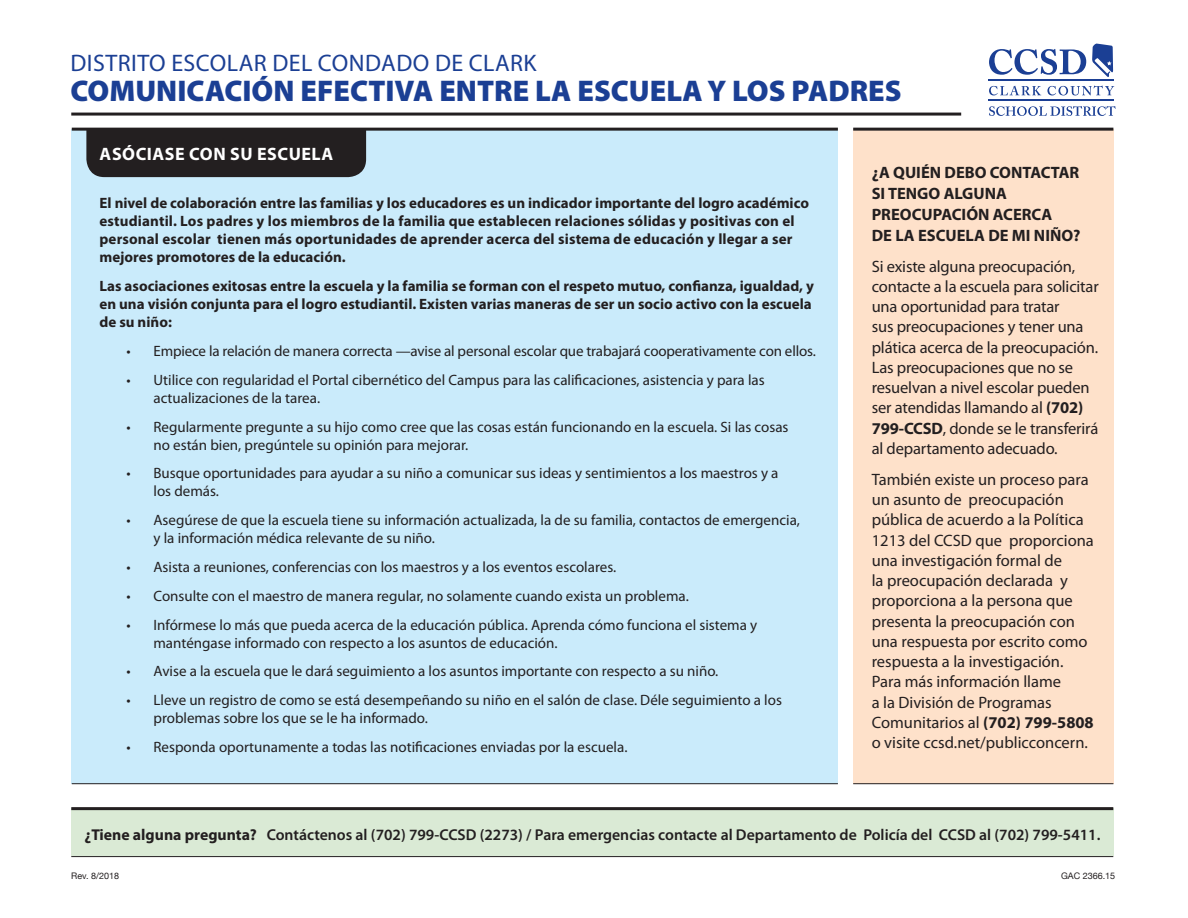
<style>
.page{position:relative;width:1188px;height:918px;background:#fff}
.page>*{position:absolute;margin:0;border:0;box-sizing:border-box;transform-origin:0 0}
.t1{font:900 30px "Myriad Pro";color:#1b3f94}
.t2{font:24px "Myriad Pro";letter-spacing:.02em;color:#1b3f94}
.t3{font:700 18px "Myriad Pro";letter-spacing:.03em;color:#fff}
.t4{font:16.5px/20.2px "Myriad Pro";letter-spacing:-.005em;color:#231f20}
.t5{font:700 16.5px/21px "Myriad Pro";color:#231f20}
.t6{font:600 15.75px "Myriad Pro";color:#231f20}
.t7{font:15px/18px "Myriad Pro";color:#231f20}
.t8{font:700 15px/18px "Myriad Pro";color:#231f20}
.t9{font:9px "Helvetica Neue";color:#231f20}
.s1{font-weight:700}
</style>
<div class="page">
<div style="left:72px;top:130px;width:766px;height:654px;background:#caebfb"></div>
<hr style="left:72px;top:783px;width:766px;height:1px;background:#231f20">
<hr style="left:72px;top:128px;width:766px;height:3px;background:#231f20">
<div style="left:853px;top:130px;width:260px;height:654px;background:#fee1ca"></div>
<hr style="left:853px;top:783px;width:260px;height:1px;background:#231f20">
<hr style="left:853px;top:128px;width:260px;height:3px;background:#231f20">
<hr style="left:71px;top:113px;width:890px;height:3px;background:#231f20">
<div style="left:71px;top:809px;width:1042px;height:47px;background:#daead5"></div>
<hr style="left:71px;top:807px;width:1042px;height:3px;background:#231f20">
<hr style="left:71px;top:856px;width:1042px;height:1px;background:#231f20">
<hr style="left:988px;top:80px;width:126px;height:1px;background:#1b3f94">
<hr style="left:988px;top:100px;width:126px;height:1px;background:#1b3f94">
<svg style="left:989px;top:49px;width:97px;height:26px"></svg>
<svg style="left:989px;top:86px;width:52px;height:9px"></svg>
<svg style="left:1047px;top:86px;width:67px;height:9px"></svg>
<svg style="left:989px;top:106px;width:127px;height:10px"></svg>
<svg style="left:1092px;top:43px;width:21px;height:34px"></svg>
<div style="left:86px;top:130px;width:280px;height:47px;background:#231f20"></div>
<p class="t2" style="left:70px;top:50px;width:468px">DISTRITO ESCOLAR DEL CONDADO DE CLARK</p>
<p class="t1" style="left:70px;top:74px;width:833px">COMUNICACIÓN EFECTIVA ENTRE LA ESCUELA Y LOS PADRES</p>
<p class="t3" style="left:100px;top:144px;width:235px">ASÓCIASE CON SU ESCUELA</p>
<p class="t8" style="left:99px;top:195px;width:711px">El nivel de colaboración entre las familias y los educadores es un indicador importante del logro académico estudiantil. Los padres y los miembros de la familia que establecen relaciones sólidas y positivas con el personal escolar tienen más oportunidades de aprender acerca del sistema de educación y llegar a ser mejores promotores de la educación.</p>
<p class="t8" style="left:99px;top:277px;width:716px">Las asociaciones exitosas entre la escuela y la familia se forman con el respeto mutuo, confianza, igualdad, y en una visión conjunta para el logro estudiantil. Existen varias maneras de ser un socio activo con la escuela de su niño:</p>
<p class="t7" style="left:126px;top:342px;width:691px">• Empiece la relación de manera correcta —avise al personal escolar que trabajará cooperativamente con ellos.</p>
<p class="t7" style="left:153px;top:371px;width:613px;text-indent:-27px">• Utilice con regularidad el Portal cibernético del Campus para las calificaciones, asistencia y para las actualizaciones de la tarea.</p>
<p class="t7" style="left:153px;top:418px;width:637px;text-indent:-27px">• Regularmente pregunte a su hijo como cree que las cosas están funcionando en la escuela. Si las cosas no están bien, pregúntele su opinión para mejorar.</p>
<p class="t7" style="left:153px;top:465px;width:627px;text-indent:-27px">• Busque oportunidades para ayudar a su niño a comunicar sus ideas y sentimientos a los maestros y a los demás.</p>
<p class="t7" style="left:153px;top:512px;width:648px;text-indent:-27px">• Asegúrese de que la escuela tiene su información actualizada, la de su familia, contactos de emergencia, y la información médica relevante de su niño.</p>
<p class="t7" style="left:126px;top:558px;width:491px">• Asista a reuniones, conferencias con los maestros y a los eventos escolares.</p>
<p class="t7" style="left:126px;top:587px;width:564px">• Consulte con el maestro de manera regular, no solamente cuando exista un problema.</p>
<p class="t7" style="left:153px;top:616px;width:605px;text-indent:-27px">• Infórmese lo más que pueda acerca de la educación pública. Aprenda cómo funciona el sistema y manténgase informado con respecto a los asuntos de educación.</p>
<p class="t7" style="left:126px;top:663px;width:593px">• Avise a la escuela que le dará seguimiento a los asuntos importante con respecto a su niño.</p>
<p class="t7" style="left:153px;top:692px;width:630px;text-indent:-27px">• Lleve un registro de como se está desempeñando su niño en el salón de clase. Déle seguimiento a los problemas sobre los que se le ha informado.</p>
<p class="t7" style="left:126px;top:738px;width:502px">• Responda oportunamente a todas las notificaciones enviadas por la escuela.</p>
<p class="t5" style="left:872px;top:162px;width:210px">¿A QUIÉN DEBO CONTACTAR<br>SI TENGO ALGUNA<br>PREOCUPACIÓN ACERCA<br>DE LA ESCUELA DE MI NIÑO?</p>
<p class="t4" style="left:872px;top:256px;width:229px">Si existe alguna preocupación, contacte a la escuela para solicitar una oportunidad para tratar<br>sus preocupaciones y tener una plática acerca de la preocupación.<br>Las preocupaciones que no se resuelvan a nivel escolar pueden ser atendidas llamando al <span class="s1">(702)<br>799-CCSD</span>, donde se le transferirá al departamento adecuado.</p>
<p class="t4" style="left:872px;top:470px;width:224px">También existe un proceso para un asunto de preocupación pública de acuerdo a la Política<br>1213 del CCSD que proporciona una investigación formal de<br>la preocupación declarada y proporciona a la persona que presenta la preocupación con una respuesta por escrito como respuesta a la investigación.<br>Para más información llame<br>a la División de Programas<br>Comunitarios al <span class="s1">(702) 799-5808 </span>o visite ccsd.net/publicconcern.</p>
<p class="t6" style="left:84px;top:826px;width:1018px"><span class="s1">¿Tiene alguna pregunta?</span> Contáctenos al (702) 799-CCSD (2273) / Para emergencias contacte al Departamento de Policía del CCSD al (702) 799-5411.</p>
<p class="t9" style="left:71px;top:869px;width:49px">Rev. 8/2018</p>
<p class="t9" style="left:1061px;top:869px;width:56px">GAC 2366.15</p>
</div>
